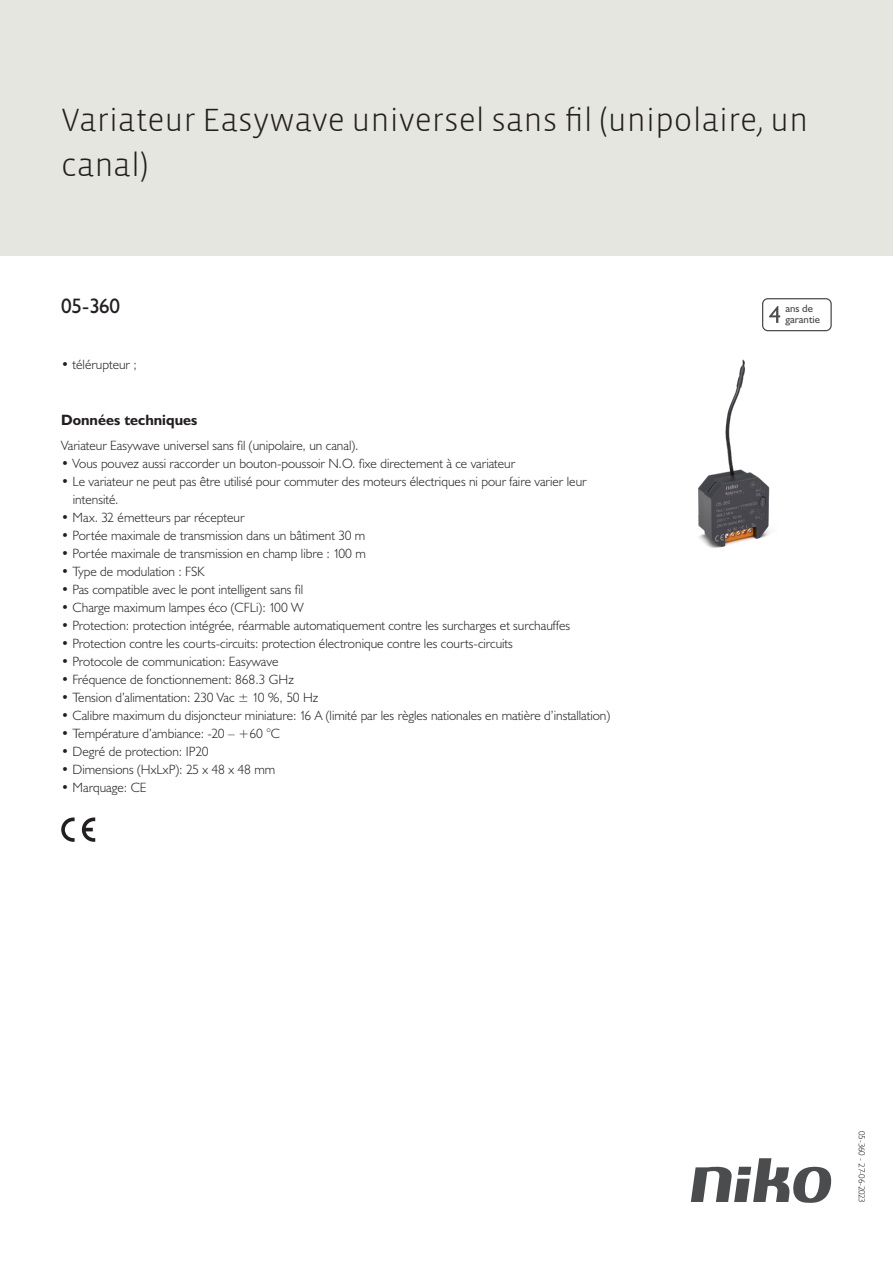
<style>
.page{position:relative;width:893px;height:1263px;background:#fff}
.page>*{position:absolute;margin:0;border:0;box-sizing:border-box;transform-origin:0 0}
.Title_datasheets{font:300 33px/45px "Vista Sans";color:#231f20}
.Article_number{font:21px "Humanist 521 BT";color:#231f20}
.Titles_parts{font:700 15px "Humanist 521 BT";color:#231f20}
.USP_Bullets{font:300 13.5px/18px "Humanist 521 BT";color:#231f20}
.Platte_tekst_CAB{font:300 13.5px "Humanist 521 BT";color:#231f20}
.t1{font:10.8px/10.8px "Humanist 521 BT";color:#4b4c4d}
.Revision{font:300 9px "Humanist 521 BT";letter-spacing:-.035em;color:#231f20}
</style>
<div class="page">
<svg style="left:691px;top:1158px;width:141px;height:45px"></svg>
<div style="left:0;top:0;width:893px;height:255px;background:#e6e6e0"></div>
<svg style="left:82px;top:817px;width:13px;height:25px"></svg>
<svg style="left:61px;top:817px;width:14px;height:25px"></svg>
<svg style="left:762px;top:298px;width:70px;height:33px"></svg>
<img style="left:698px;top:359px;width:72px;height:189px">
<p class="Title_datasheets" style="left:61px;top:98px;width:749px">Variateur Easywave universel sans fil (unipolaire, un canal)</p>
<p class="Article_number" style="left:61px;top:293px;width:60px">05-360</p>
<p class="t1" style="left:785px;top:303px;width:36px">ans de garantie</p>
<p class="Platte_tekst_CAB" style="left:61px;top:356px;width:77px">• télérupteur ;</p>
<p class="Titles_parts" style="left:61px;top:411px;width:138px">Données techniques</p>
<p class="Platte_tekst_CAB" style="left:61px;top:437px;width:299px">Variateur Easywave universel sans fil (unipolaire, un canal).</p>
<p class="USP_Bullets" style="left:61px;top:454px;width:456px">• Vous pouvez aussi raccorder un bouton-poussoir N.O. fixe directement à ce variateur</p>
<p class="USP_Bullets" style="left:73px;top:472px;width:515px;text-indent:-12px">• Le variateur ne peut pas être utilisé pour commuter des moteurs électriques ni pour faire varier leur intensité.</p>
<p class="USP_Bullets" style="left:61px;top:508px;width:185px">• Max. 32 émetteurs par récepteur</p>
<p class="USP_Bullets" style="left:61px;top:526px;width:306px">• Portée maximale de transmission dans un bâtiment 30 m</p>
<p class="USP_Bullets" style="left:61px;top:544px;width:306px">• Portée maximale de transmission en champ libre : 100 m</p>
<p class="USP_Bullets" style="left:61px;top:562px;width:145px">• Type de modulation : FSK</p>
<p class="USP_Bullets" style="left:61px;top:580px;width:243px">• Pas compatible avec le pont intelligent sans fil</p>
<p class="USP_Bullets" style="left:61px;top:598px;width:244px">• Charge maximum lampes éco (CFLi): 100 W</p>
<p class="USP_Bullets" style="left:61px;top:616px;width:510px">• Protection: protection intégrée, réarmable automatiquement contre les surcharges et surchauffes</p>
<p class="USP_Bullets" style="left:61px;top:634px;width:453px">• Protection contre les courts-circuits: protection électronique contre les courts-circuits</p>
<p class="USP_Bullets" style="left:61px;top:652px;width:219px">• Protocole de communication: Easywave</p>
<p class="USP_Bullets" style="left:61px;top:670px;width:234px">• Fréquence de fonctionnement: 868.3 GHz</p>
<p class="USP_Bullets" style="left:61px;top:688px;width:259px">• Tension d’alimentation: 230 Vac ± 10 %, 50 Hz</p>
<p class="USP_Bullets" style="left:61px;top:706px;width:551px">• Calibre maximum du disjoncteur miniature: 16 A (limité par les règles nationales en matière d’installation)</p>
<p class="USP_Bullets" style="left:61px;top:724px;width:220px">• Température d’ambiance: -20 – +60 °C</p>
<p class="USP_Bullets" style="left:61px;top:742px;width:149px">• Degré de protection: IP20</p>
<p class="USP_Bullets" style="left:61px;top:760px;width:215px">• Dimensions (HxLxP): 25 x 48 x 48 mm</p>
<p class="USP_Bullets" style="left:61px;top:778px;width:87px">• Marquage: CE</p>
<p class="Revision" style="left:868px;top:1131px;width:73px;rotate:90deg">05-360 - 27-06-2023</p>
</div>
